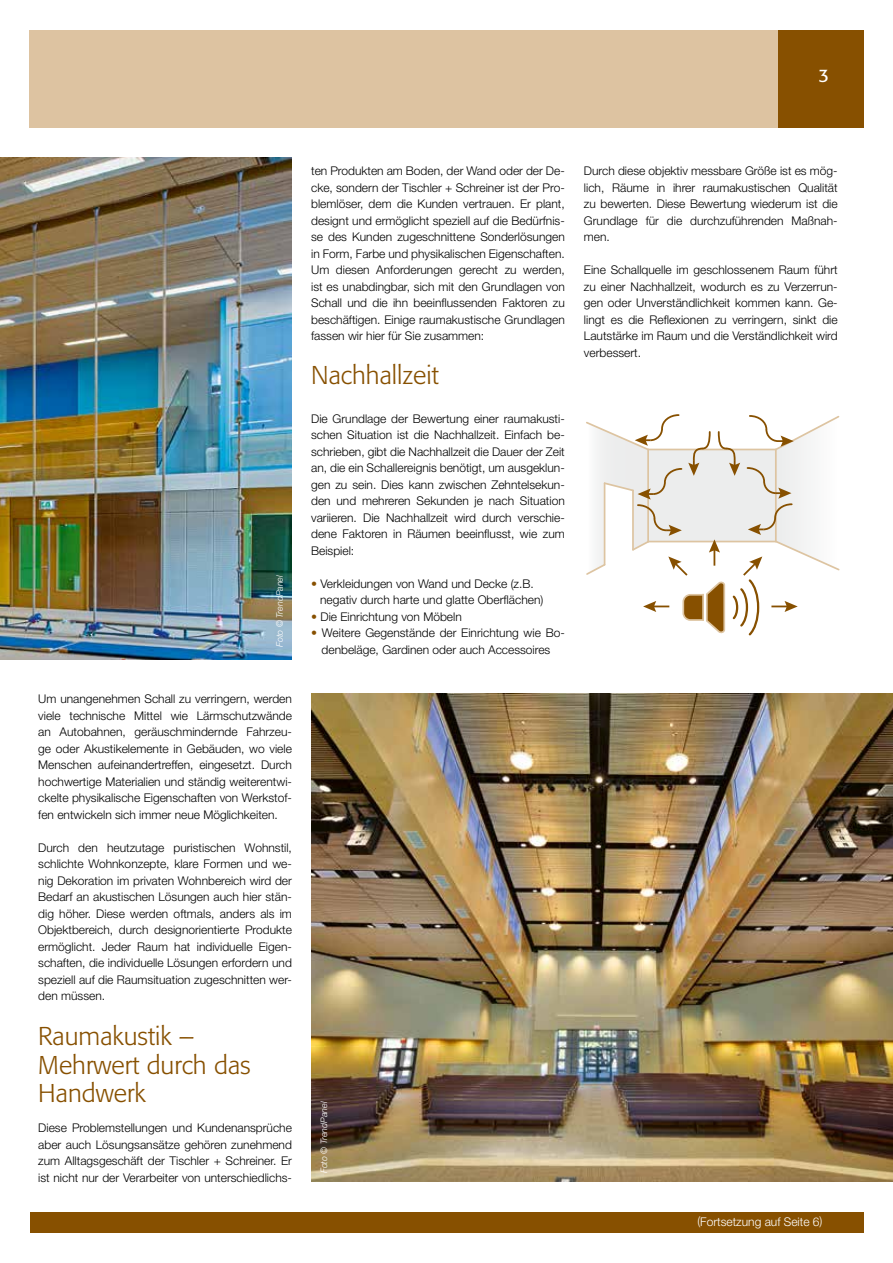
<style>
.page{position:relative;width:893px;height:1263px;background:#fff}
.page>*{position:absolute;margin:0;border:0;box-sizing:border-box;transform-origin:0 0}
.t1{font:300 25.5px/28.5px "Formata";color:#875000}
.t2{font:18px "Formata";color:#fff}
.t3{font:300 12px/16.5px "Helvetica Neue CE";color:#000;text-align:justify}
.t4{font:300 12px "Helvetica Neue CE";color:#fff}
.t5{font:italic 300 9px "Helvetica Neue CE";color:#fff}
.s1{color:#875000}
</style>
<div class="page">
<div style="left:30px;top:30px;width:833px;height:98px;background:#ddc3a1"></div>
<div style="left:778px;top:30px;width:85px;height:98px;background:#875000"></div>
<div style="left:30px;top:1212px;width:833px;height:20px;background:#875000"></div>
<img style="left:0;top:157px;width:292px;height:502px">
<svg style="left:586px;top:414px;width:254px;height:222px"></svg>
<hr style="left:706px;top:594px;width:2px;height:27px;background:#ddc4a1">
<hr style="left:702px;top:594px;width:2px;height:27px;background:#ddc4a1">
<img style="left:311px;top:693px;width:582px;height:489px">
<h2 class="t2" style="left:819px;top:68px;width:12px">3</h2>
<p class="t5" style="left:274px;top:647px;width:73px;rotate:-90deg">Foto © TrendPanel</p>
<p class="t3" style="left:38px;top:691px;width:255px">Um unangenehmen Schall zu verringern, werden viele technische Mittel wie Lärmschutzwände an Autobahnen, geräuschmindernde Fahrzeu&shy;ge oder Akustikelemente in Gebäuden, wo viele Menschen aufeinandertreffen, eingesetzt. Durch hochwertige Materialien und ständig weiterentwi&shy;ckelte physikalische Eigenschaften von Werkstof&shy;fen entwickeln sich immer neue Möglichkeiten.</p>
<p class="t3" style="left:38px;top:839px;width:255px">Durch den heutzutage puristischen Wohnstil, schlichte Wohnkonzepte, klare Formen und we&shy;nig Dekoration im privaten Wohnbereich wird der Bedarf an akustischen Lösungen auch hier stän&shy;dig höher. Diese werden oftmals, anders als im Objektbereich, durch designorientierte Produkte ermöglicht. Jeder Raum hat individuelle Eigen&shy;schaften, die individuelle Lösungen erfordern und speziell auf die Raumsituation zugeschnitten wer&shy;den müssen.</p>
<h1 class="t1" style="left:38px;top:1023px;width:214px">Raumakustik –<br>Mehrwert durch das<br>Handwerk</h1>
<p class="t3" style="left:38px;top:1120px;width:255px">Diese Problemstellungen und Kundenansprüche aber auch Lösungsansätze gehören zunehmend zum Alltagsgeschäft der Tischler + Schreiner. Er ist nicht nur der Verarbeiter von unterschiedlichs-</p>
<p class="t3" style="left:311px;top:163px;width:255px">ten Produkten am Boden, der Wand oder der De&shy;cke, sondern der Tischler + Schreiner ist der Pro&shy;blemlöser, dem die Kunden vertrauen. Er plant, designt und ermöglicht speziell auf die Bedürfnis&shy;se des Kunden zugeschnittene Sonderlösungen in Form, Farbe und physikalischen Eigenschaften.<br>Um diesen Anforderungen gerecht zu werden, ist es unabdingbar, sich mit den Grundlagen von Schall und die ihn beeinflussenden Faktoren zu beschäftigen. Einige raumakustische Grundlagen fassen wir hier für Sie zusammen:</p>
<p class="t3" style="left:584px;top:163px;width:255px">Durch diese objektiv messbare Größe ist es mög&shy;lich, Räume in ihrer raumakustischen Qualität zu bewerten. Diese Bewertung wiederum ist die Grundlage für die durchzuführenden Maßnah&shy;men.</p>
<p class="t3" style="left:584px;top:262px;width:255px">Eine Schallquelle im geschlossenem Raum führt zu einer Nachhallzeit, wodurch es zu Verzerrun&shy;gen oder Unverständlichkeit kommen kann. Ge&shy;lingt es die Reflexionen zu verringern, sinkt die Lautstärke im Raum und die Verständlichkeit wird verbessert.</p>
<h1 class="t1" style="left:311px;top:362px;width:129px">Nachhallzeit</h1>
<p class="t3" style="left:311px;top:410px;width:255px">Die Grundlage der Bewertung einer raumakusti&shy;schen Situation ist die Nachhallzeit. Einfach be&shy;schrieben, gibt die Nachhallzeit die Dauer der Zeit an, die ein Schallereignis benötigt, um ausgeklun&shy;gen zu sein. Dies kann zwischen Zehntelsekun&shy;den und mehreren Sekunden je nach Situation variieren. Die Nachhallzeit wird durch verschie&shy;dene Faktoren in Räumen beeinflusst, wie zum Beispiel:</p>
<p class="t3" style="left:320px;top:575px;width:225px;text-indent:-9px"><span class="s1">•</span> Verkleidungen von Wand und Decke (z.B. negativ durch harte und glatte Oberflächen)</p>
<p class="t3" style="left:311px;top:608px;width:152px"><span class="s1">•</span> Die Einrichtung von Möbeln</p>
<p class="t3" style="left:311px;top:625px;width:255px;text-align:center"><span class="s1">•</span> Weitere Gegenstände der Einrichtung wie Bo&shy;denbeläge, Gardinen oder auch Accessoires</p>
<p class="t5" style="left:319px;top:1173px;width:73px;rotate:-90deg">Foto © TrendPanel</p>
<p class="t4" style="left:697px;top:1216px;width:127px">(Fortsetzung auf Seite 6)</p>
</div>
